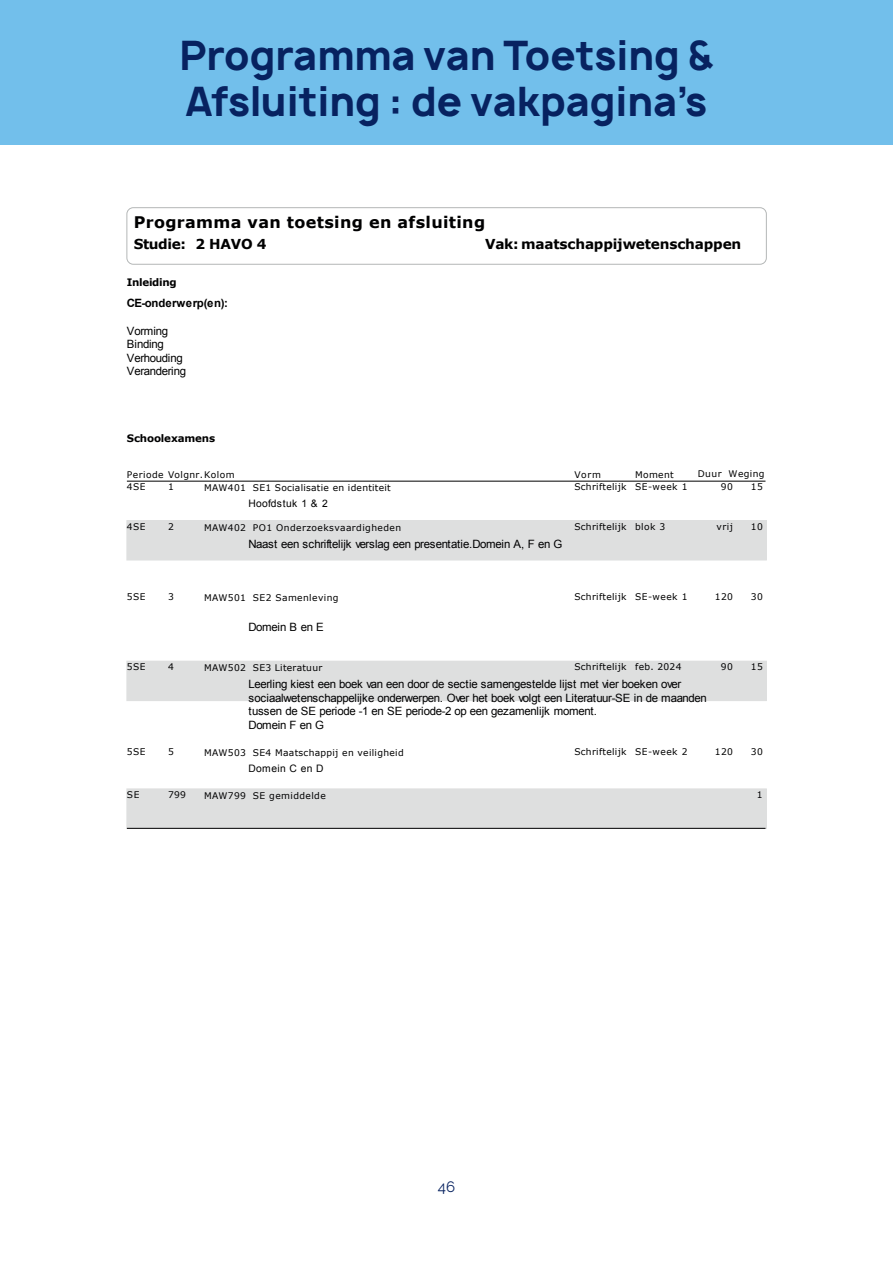
<style>
.page{position:relative;width:893px;height:1263px;background:#fff}
.page>*{position:absolute;margin:0;border:0;box-sizing:border-box;transform-origin:0 0}
.t1{font:700 39px/46.8px "Manrope";color:#072260}
.t2{font:700 16.05px "Verdana";letter-spacing:.02em;color:#000001}
.t3{font:15px "Raleway";color:#072260}
.t4{font:700 13.65px "Verdana";letter-spacing:-.015em;color:#000001}
.t5{font:11.4px/13.6px "Arial";letter-spacing:-.035em;color:#000001}
.t6{font:700 11.4px "Arial";letter-spacing:-.015em;color:#000001}
.t7{font:700 10.35px "Verdana";letter-spacing:-.015em;color:#000001}
.t8{font:10.35px "Arial";letter-spacing:.025em;color:#000001}
.t9{font:9.15px "Verdana";letter-spacing:.035em;color:#000001}
</style>
<div class="page">
<div style="left:126px;top:207px;width:641px;height:58px;border:1px solid #b4b7b7;border-radius:6px"></div>
<div style="left:127px;top:521px;width:639px;height:39px;background:#dedfdf"></div>
<div style="left:126px;top:520px;width:641px;height:40px;border:1px solid #dedfdf"></div>
<div style="left:127px;top:661px;width:639px;height:40px;background:#dedfdf"></div>
<div style="left:127px;top:789px;width:639px;height:39px;background:#dedfdf"></div>
<div style="left:126px;top:788px;width:641px;height:41px;border:1px solid #dedfdf"></div>
<hr style="left:127px;top:481px;width:638px;height:1px;background:#000001">
<hr style="left:127px;top:828px;width:638px;height:1px;background:#000001">
<div style="left:0;top:0;width:893px;height:145px;background:#72bfeb"></div>
<h1 class="t1" style="left:179px;top:32px;width:536px">Programma van Toetsing &amp;<br>Afsluiting : de vakpagina’s</h1>
<h2 class="t2" style="left:134px;top:212px;width:353px">Programma van toetsing en afsluiting</h2>
<h3 class="t4" style="left:134px;top:235px;width:134px">Studie: 2 HAVO 4</h3>
<h3 class="t4" style="left:485px;top:235px;width:258px">Vak: maatschappijwetenschappen</h3>
<p class="t7" style="left:127px;top:275px;width:51px">Inleiding</p>
<p class="t6" style="left:127px;top:296px;width:103px">CE-onderwerp(en):</p>
<p class="t5" style="left:127px;top:324px;width:61px">Vorming<br>Binding<br>Verhouding<br>Verandering</p>
<p class="t7" style="left:127px;top:431px;width:90px">Schoolexamens</p>
<p class="t9" style="left:127px;top:469px;width:109px">Periode Volgnr.Kolom</p>
<p class="t9" style="left:574px;top:469px;width:28px">Vorm</p>
<p class="t9" style="left:635px;top:469px;width:40px">Moment</p>
<p class="t9" style="left:698px;top:468px;width:68px">Duur Weging</p>
<p class="t9" style="left:127px;top:481px;width:20px">4SE</p>
<p class="t9" style="left:168px;top:481px;width:7px">1</p>
<p class="t9" style="left:204px;top:482px;width:188px">MAW401 SE1 Socialisatie en identiteit</p>
<p class="t9" style="left:574px;top:481px;width:115px">Schriftelijk SE-week 1</p>
<p class="t9" style="left:721px;top:481px;width:14px">90</p>
<p class="t9" style="left:751px;top:481px;width:14px">15</p>
<p class="t9" style="left:127px;top:521px;width:20px">4SE</p>
<p class="t9" style="left:168px;top:521px;width:7px">2</p>
<p class="t9" style="left:204px;top:521px;width:199px">MAW402 PO1 Onderzoeksvaardigheden</p>
<p class="t9" style="left:574px;top:521px;width:92px">Schriftelijk blok 3</p>
<p class="t9" style="left:717px;top:521px;width:18px">vrij</p>
<p class="t9" style="left:751px;top:521px;width:14px">10</p>
<p class="t8" style="left:249px;top:496px;width:81px">Hoofdstuk 1 &amp; 2</p>
<p class="t5" style="left:249px;top:537px;width:315px">Naast een schriftelijk verslag een presentatie.Domein A, F en G</p>
<p class="t9" style="left:127px;top:591px;width:20px">5SE</p>
<p class="t9" style="left:168px;top:591px;width:7px">3</p>
<p class="t9" style="left:204px;top:592px;width:136px">MAW501 SE2 Samenleving</p>
<p class="t9" style="left:574px;top:591px;width:115px">Schriftelijk SE-week 1</p>
<p class="t9" style="left:715px;top:591px;width:20px">120</p>
<p class="t9" style="left:751px;top:591px;width:14px">30</p>
<p class="t5" style="left:249px;top:620px;width:77px">Domein B en E</p>
<p class="t9" style="left:127px;top:661px;width:20px">5SE</p>
<p class="t9" style="left:168px;top:661px;width:7px">4</p>
<p class="t9" style="left:204px;top:662px;width:120px">MAW502 SE3 Literatuur</p>
<p class="t9" style="left:574px;top:661px;width:109px">Schriftelijk feb. 2024</p>
<p class="t9" style="left:721px;top:661px;width:14px">90</p>
<p class="t9" style="left:751px;top:661px;width:14px">15</p>
<p class="t5" style="left:249px;top:677px;width:460px">Leerling kiest een boek van een door de sectie samengestelde lijst met vier boeken over sociaalwetenschappelijke onderwerpen. Over het boek volgt een Literatuur-SE in de maanden tussen de SE periode -1 en SE periode-2 op een gezamenlijk moment.<br>Domein F en G</p>
<p class="t8" style="left:249px;top:761px;width:76px">Domein C en D</p>
<p class="t9" style="left:127px;top:746px;width:20px">5SE</p>
<p class="t9" style="left:168px;top:746px;width:7px">5</p>
<p class="t9" style="left:204px;top:747px;width:201px">MAW503 SE4 Maatschappij en veiligheid</p>
<p class="t9" style="left:574px;top:746px;width:115px">Schriftelijk SE-week 2</p>
<p class="t9" style="left:715px;top:746px;width:20px">120</p>
<p class="t9" style="left:751px;top:746px;width:14px">30</p>
<p class="t9" style="left:127px;top:789px;width:14px">SE</p>
<p class="t9" style="left:168px;top:789px;width:20px">799</p>
<p class="t9" style="left:204px;top:790px;width:123px">MAW799 SE gemiddelde</p>
<p class="t9" style="left:757px;top:789px;width:7px">1</p>
<h3 class="t3" style="left:438px;top:1178px;width:19px">46</h3>
</div>
